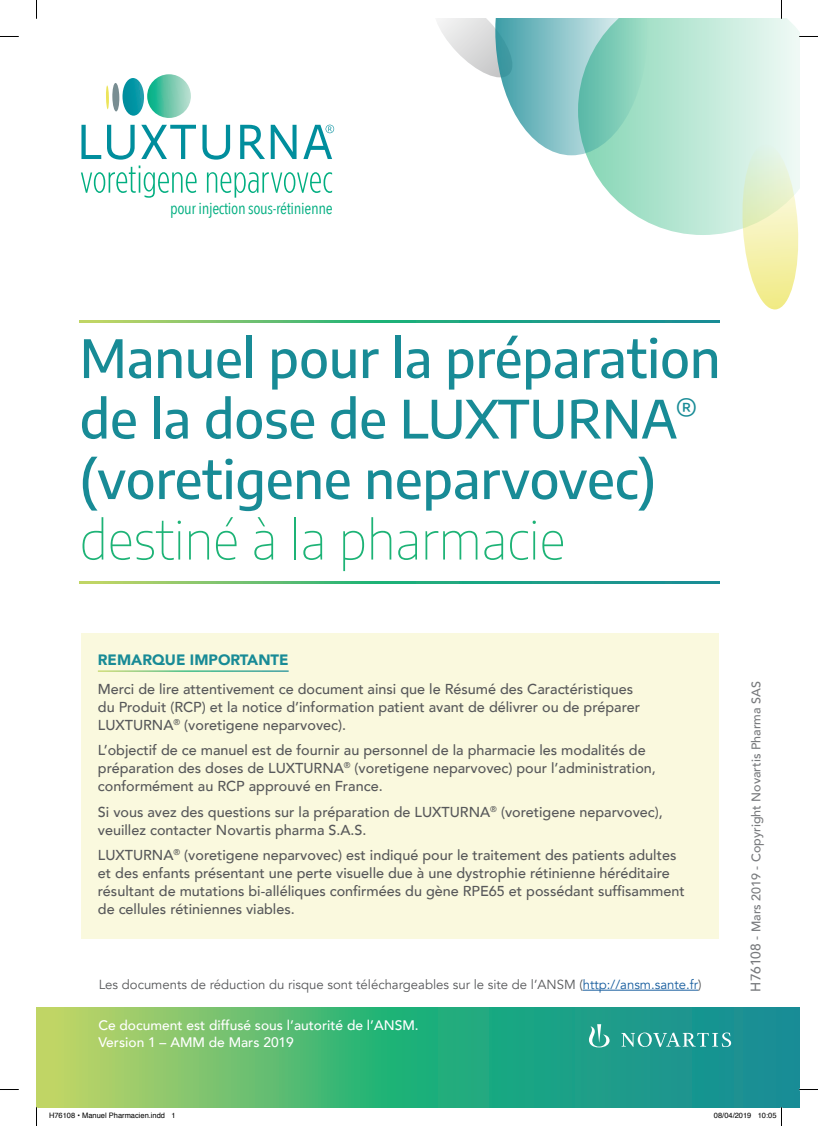
<style>
.page{position:relative;width:818px;height:1126px;background:#fff}
.page>*{position:absolute;margin:0;border:0;box-sizing:border-box;transform-origin:0 0}
.t1{font:500 52.38px/60.5px "Encode Sans";color:#188b96}
.t2{font:100 52.38px "Encode Sans";color:#1db376}
.t3{font:16.38px "Avenir Next Condensed";letter-spacing:-.02em;color:#00ae80}
.t4{font:900 15px "Avenir";color:#188b96}
.t5{font:500 14.38px/18.1px "Avenir";color:#57585a}
.t6{font:500 13.75px/16.2px "Avenir";color:#fff}
.t7{font:13.12px "Avenir";color:#57585a}
.t8{font:500 12.5px "Avenir";color:#787a7d}
.t9{font:7.5px "Helvetica";color:#000}
.s1{color:#175d9e}
.s2{font-size:13.75px}
</style>
<div class="page">
<svg style="left:586px;top:19px;width:212px;height:216px;background:#c6ebdc"></svg>
<svg style="left:438px;top:19px;width:209px;height:136px"></svg>
<svg style="left:739px;top:143px;width:59px;height:167px;background:#edf3ca"></svg>
<svg style="left:36px;top:1007px;width:762px;height:100px;background:#48b07b"></svg>
<svg style="left:202px;top:125px;width:28px;height:35px"></svg>
<svg style="left:240px;top:125px;width:56px;height:34px"></svg>
<hr style="left:106px;top:85px;width:3px;height:24px;background:#ece45a;border-radius:50%">
<div style="left:112px;top:83px;width:7px;height:28px;background:#788d92;border-radius:50%"></div>
<svg style="left:122px;top:74px;width:69px;height:44px"></svg>
<svg style="left:81px;top:125px;width:115px;height:73px"></svg>
<svg style="left:207px;top:172px;width:125px;height:26px"></svg>
<svg style="left:303px;top:125px;width:31px;height:34px"></svg>
<hr style="left:582px;top:989px;width:115px;height:1px;background:#175d9e">
<svg style="left:588px;top:1024px;width:142px;height:23px;background:#42a9a0"></svg>
<div style="left:81px;top:633px;width:637px;height:305px;background:#faf9de"></div>
<svg style="left:80px;top:320px;width:639px;height:2px"></svg>
<svg style="left:80px;top:581px;width:639px;height:2px"></svg>
<hr style="left:98px;top:670px;width:190px;height:1px;background:#fff">
<svg style="left:0;top:36px;width:19px;height:1px"></svg>
<svg style="left:798px;top:36px;width:19px;height:1px"></svg>
<svg style="left:0;top:1089px;width:19px;height:1px"></svg>
<svg style="left:798px;top:1088px;width:19px;height:2px"></svg>
<svg style="left:36px;top:0;width:1px;height:19px"></svg>
<svg style="left:36px;top:1107px;width:1px;height:18px"></svg>
<svg style="left:757px;top:1107px;width:24px;height:1px"></svg>
<p class="t3" style="left:170px;top:194px;width:164px">pour injection sous-rétinienne</p>
<h1 class="t1" style="left:80px;top:326px;width:641px">Manuel pour la préparation de la dose de LUXTURNA<sup>® </sup>(voretigene neparvovec)</h1>
<h1 class="t2" style="left:80px;top:504px;width:487px">destiné à la pharmacie</h1>
<p class="t4" style="left:98px;top:646px;width:192px">REMARQUE IMPORTANTE</p>
<p class="t5" style="left:98px;top:678px;width:543px">Merci de lire attentivement ce document ainsi que le Résumé des Caractéristiques du Produit (RCP) et la notice d’information patient avant de délivrer ou de préparer<br>LUXTURNA<sup>®</sup> (voretigene neparvovec).</p>
<p class="t5" style="left:98px;top:740px;width:559px">L’objectif de ce manuel est de fournir au personnel de la pharmacie les modalités de préparation des doses de LUXTURNA<sup>®</sup> (voretigene neparvovec) pour l’administration, conformément au RCP approuvé en France.</p>
<p class="t5" style="left:98px;top:801px;width:566px">Si vous avez des questions sur la préparation de LUXTURNA<sup>®</sup> (voretigene neparvovec), veuillez contacter Novartis pharma S.A.S.</p>
<p class="t5" style="left:98px;top:845px;width:588px">LUXTURNA<sup>®</sup> (voretigene neparvovec) est indiqué pour le traitement des patients adultes et des enfants présentant une perte visuelle due à une dystrophie rétinienne héréditaire résultant de mutations bi-alléliques confirmées du gène RPE65 et possédant suffisamment de cellules rétiniennes viables.</p>
<p class="t7" style="left:99px;top:976px;width:604px">Les documents de réduction du risque sont téléchargeables sur le site de l’ANSM (<span class="s1">http://ansm.sante.fr</span>)</p>
<p class="t6" style="left:98px;top:1016px;width:321px">Ce document est diffusé sous l’autorité de l’ANSM.<br>Version 1 – AMM de Mars 2019</p>
<p class="t8" style="left:744px;top:991px;width:312px;rotate:-90deg"><span class="s2">H76108</span> - Mars 2019 - Copyright Novartis Pharma SAS</p>
<p class="t9" style="left:49px;top:1109px;width:128px">H76108 • Manuel Pharmacien.indd 1</p>
<p class="t9" style="left:713px;top:1109px;width:64px">08/04/2019 10:05</p>
</div>
